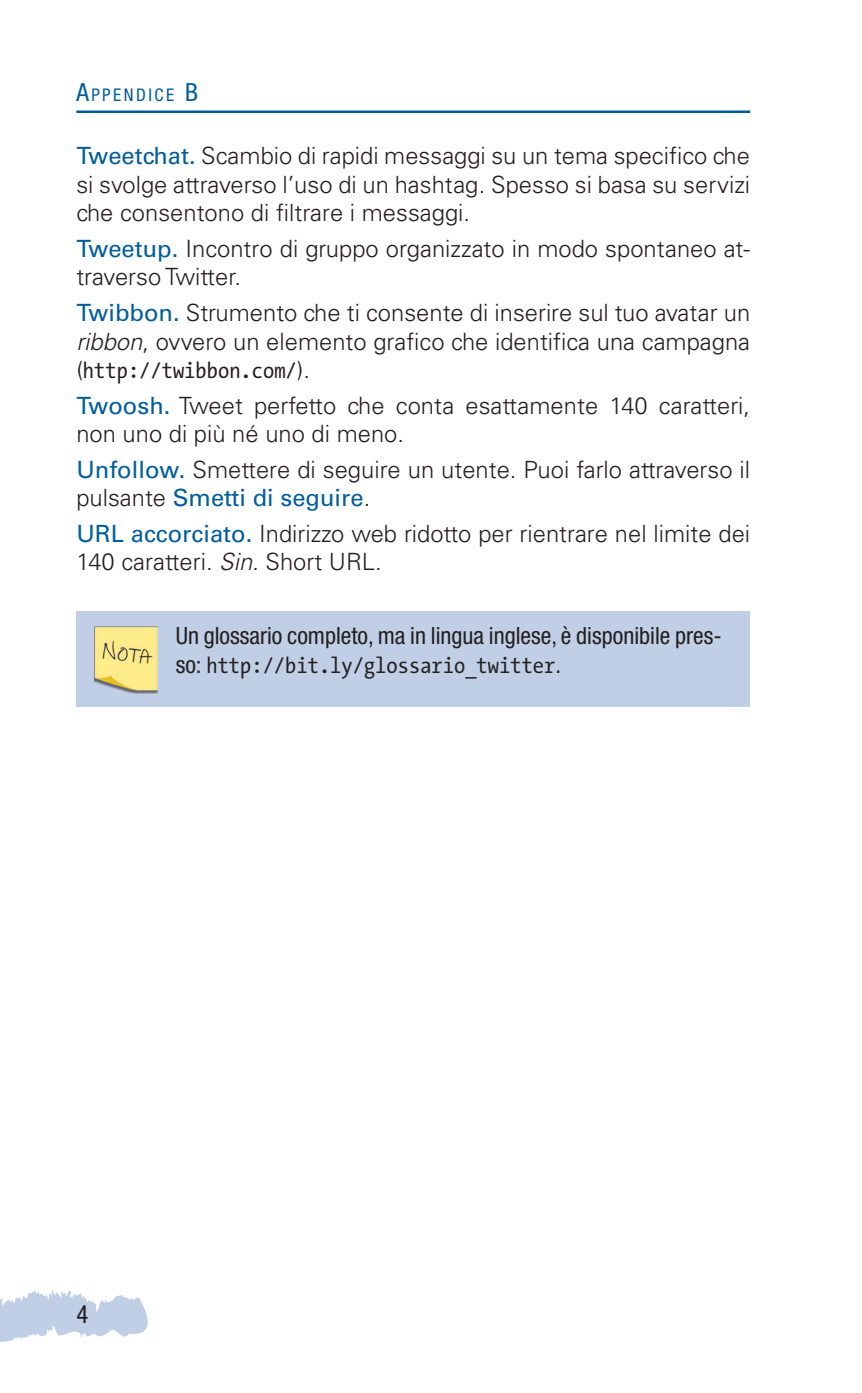
<style>
.page{position:relative;width:862px;height:1393px;background:#fff}
.page>*{position:absolute;margin:0;border:0;box-sizing:border-box;transform-origin:0 0}
.t1{font:condensed 25px "Helvetica Neue";color:#231f20}
.t2{font:300 23.75px/28.5px "Univers LT Std";color:#231f20}
.t3{font:condensed 23.75px "Helvetica Neue";color:#231f20}
.t4{font:22.5px "The Sans Mono Cd 5";color:#231f20}
.t5{font:condensed 17.5px "Helvetica Neue";letter-spacing:.145em;color:#005d9c}
.s1{font-size:25px}
.s2{font-weight:400;color:#005d9c}
.s3{font-style:italic}
.s4{font-family:"Univers LT Std";font-weight:300;font-size:23.75px}
.s5{font-family:"Helvetica Neue";font-stretch:condensed;font-size:23.75px}
</style>
<div class="page">
<hr style="left:76px;top:110px;width:674px;height:3px;background:#005d9c">
<svg style="left:0;top:1290px;width:148px;height:52px"></svg>
<div style="left:76px;top:611px;width:674px;height:96px;background:#c0cfe5"></div>
<img style="left:94px;top:626px;width:64px;height:68px">
<p class="t5" style="left:76px;top:85px;width:123px"><span class="s1">A</span>PPENDICE <span class="s1">B</span></p>
<p class="t2" style="left:76px;top:142px;width:675px;text-align:justify"><span class="s2">Tweetchat.</span> Scambio di rapidi messaggi su un tema specifico che si svolge attraverso l’uso di un hashtag. Spesso si basa su servizi che consentono di filtrare i messaggi.</p>
<p class="t2" style="left:76px;top:234px;width:675px"><span class="s2">Tweetup.</span> Incontro di gruppo organizzato in modo spontaneo at&shy;traverso Twitter.</p>
<p class="t2" style="left:76px;top:298px;width:675px"><span class="s2">Twibbon.</span> Strumento che ti consente di inserire sul tuo avatar un <span class="s3">ribbon</span>, ovvero un elemento grafico che identifica una campagna</p>
<p class="t4" style="left:76px;top:359px;width:235px"><span class="s4">(</span>http://twibbon.com/<span class="s4">).</span></p>
<p class="t2" style="left:76px;top:391px;width:675px"><span class="s2">Twoosh.</span> Tweet perfetto che conta esattamente 140 caratteri, non uno di più né uno di meno.</p>
<p class="t2" style="left:76px;top:455px;width:675px"><span class="s2">Unfollow.</span> Smettere di seguire un utente. Puoi farlo attraverso il pulsante <span class="s2">Smetti di seguire</span>.</p>
<p class="t2" style="left:76px;top:519px;width:675px"><span class="s2">URL accorciato.</span> Indirizzo web ridotto per rientrare nel limite dei<br>140 caratteri. <span class="s3">Sin.</span> Short URL.</p>
<p class="t3" style="left:176px;top:622px;width:547px">Un glossario completo, ma in lingua inglese, è disponibile pres-</p>
<p class="t4" style="left:176px;top:654px;width:387px"><span class="s5">so:</span> http://bit.ly/glossario_twitter<span class="s5">.</span></p>
<p class="t1" style="left:76px;top:1299px;width:13px">4</p>
</div>
